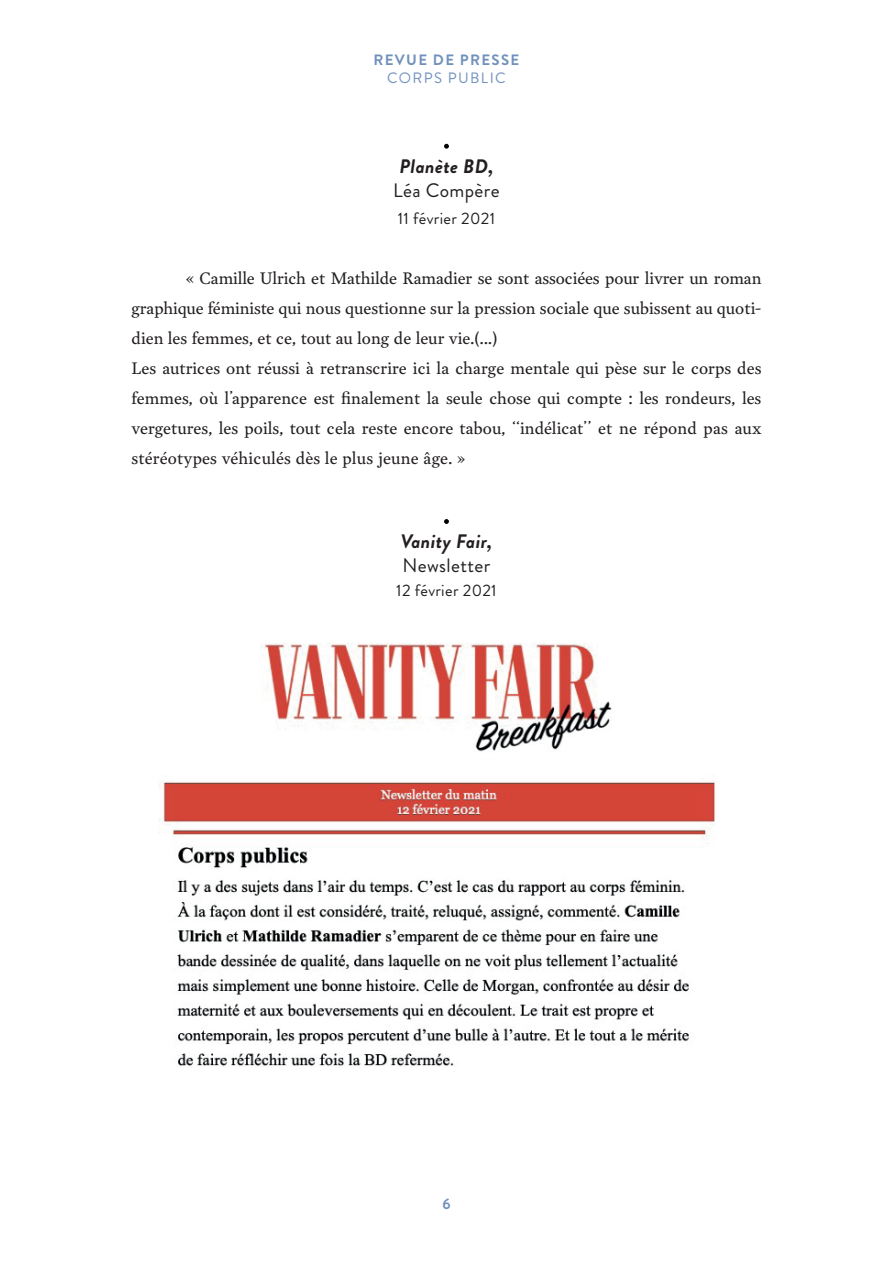
<style>
.page{position:relative;width:893px;height:1263px;background:#fff}
.page>*{position:absolute;margin:0;border:0;box-sizing:border-box;transform-origin:0 0}
.t1{font:italic 700 19.5px "Brandon Grotesque";letter-spacing:.02em;color:#231f20}
.t2{font:19.5px "Brandon Grotesque";letter-spacing:.02em;color:#231f20}
.t3{font:16.5px/30px "Garvis Pro";color:#231f20}
.t4{font:16.5px "Brandon Grotesque";letter-spacing:.02em;color:#231f20}
.t5{font:700 15px "Brandon Grotesque";letter-spacing:.09em;color:#7091bc}
.t6{font:15px "Brandon Grotesque";letter-spacing:.09em;color:#7091bc}
</style>
<div class="page">
<svg style="left:444px;top:144px;width:5px;height:5px"></svg>
<svg style="left:444px;top:519px;width:5px;height:5px"></svg>
<img style="left:158px;top:643px;width:558px;height:424px">
<p class="t5" style="left:373px;top:49px;width:147px">REVUE DE PRESSE</p>
<p class="t6" style="left:387px;top:67px;width:120px">CORPS PUBLIC</p>
<p class="t1" style="left:400px;top:152px;width:95px">Planète BD,</p>
<p class="t2" style="left:393px;top:177px;width:108px">Léa Compère</p>
<p class="t4" style="left:398px;top:207px;width:99px">11 février 2021</p>
<p class="t3" style="left:132px;top:262px;width:631px;text-indent:54px">« Camille Ulrich et Mathilde Ramadier se sont associées pour livrer un roman graphique féministe qui nous questionne sur la pression sociale que subissent au quoti&shy;dien les femmes, et ce, tout au long de leur vie.(...)<br>Les autrices ont réussi à retranscrire ici la charge mentale qui pèse sur le corps des femmes, où l’apparence est finalement la seule chose qui compte : les rondeurs, les vergetures, les poils, tout cela reste encore tabou, ‘‘indélicat’’ et ne répond pas aux stéréotypes véhiculés dès le plus jeune âge. »</p>
<p class="t1" style="left:401px;top:527px;width:93px">Vanity Fair,</p>
<p class="t2" style="left:403px;top:552px;width:89px">Newsletter</p>
<p class="t4" style="left:396px;top:579px;width:102px">12 février 2021</p>
<p class="t5" style="left:442px;top:1193px;width:10px">6</p>
</div>
